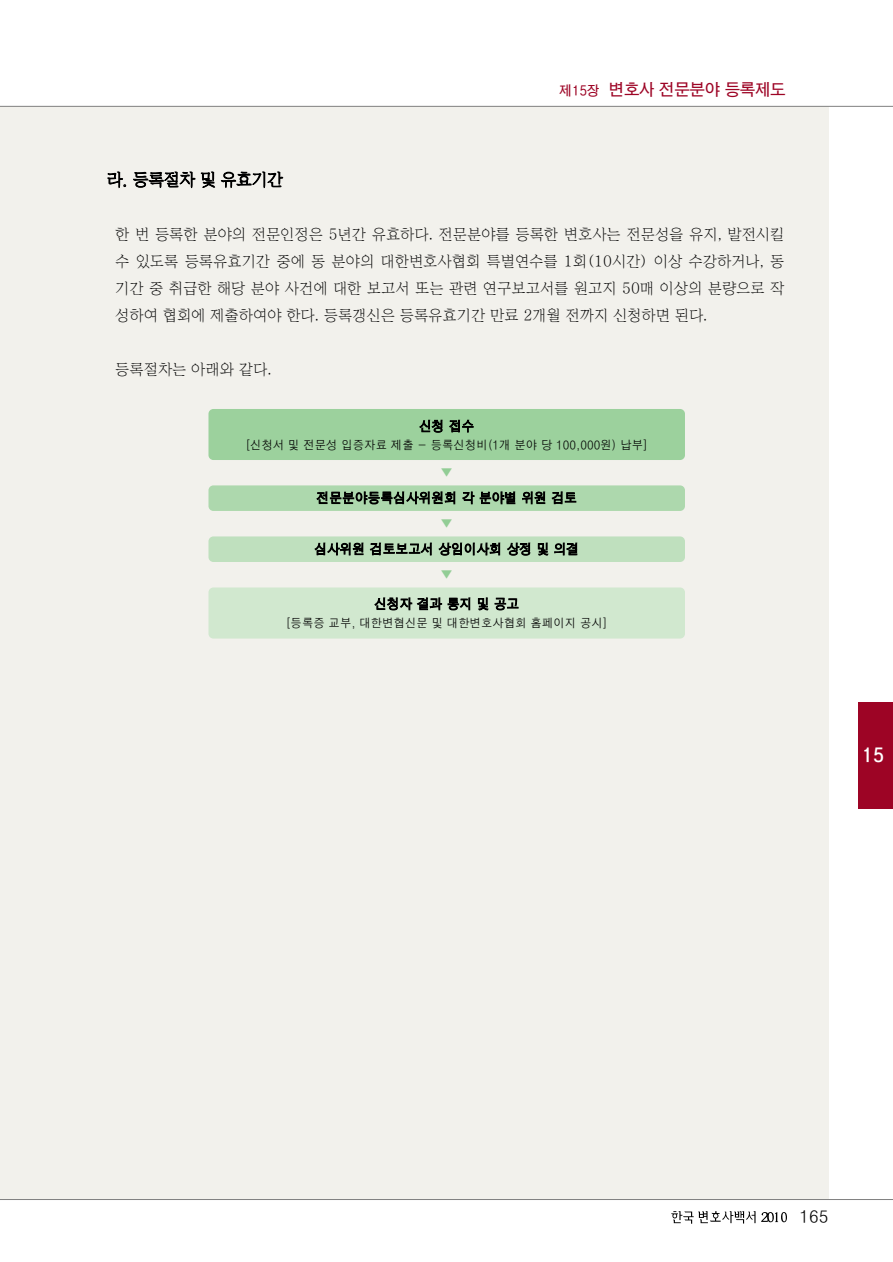
<style>
.page{position:relative;width:893px;height:1262px;background:#fff}
.page>*{position:absolute;margin:0;border:0;box-sizing:border-box;transform-origin:0 0}
.t1{font:700 18px "HY Te Go Thic";color:#fff}
.t2{font:700 16.5px "HY Go Thic";letter-spacing:-.03em;color:#9d0425;scale:.95 1}
.t3{font:16.5px "Y Sin";letter-spacing:-.01em;color:#000;scale:.95 1}
.t4{font:500 16.5px "HY Go Thic";color:#000}
.t5{font:15px/27px "Y Sin";color:#000;text-align:justify;scale:.95 1}
.t6{font:500 13.5px "HY Go Thic";letter-spacing:-.01em;color:#000;scale:.95 1}
.t7{font:500 13.5px "HY Go Thic";color:#92cd95}
.t8{font:500 12px "HY Go Thic";color:#000;scale:.95 1}
.s1{font-size:13.5px}
.s2{font-family:"HY Sin Myeong Jo";font-weight:500}
</style>
<div class="page">
<div style="left:0;top:106px;width:828px;height:1093px;background:#f2f1ec"></div>
<img style="left:671px;top:1211px;width:23px;height:13px">
<img style="left:698px;top:1211px;width:58px;height:13px">
<img style="left:761px;top:1212px;width:5px;height:10px">
<img style="left:766px;top:1212px;width:6px;height:11px">
<img style="left:772px;top:1212px;width:15px;height:11px">
<div style="left:208px;top:409px;width:477px;height:51px;background:#9cd19d;border-radius:5px"></div>
<div style="left:208px;top:485px;width:477px;height:26px;background:#add8ad;border-radius:5px"></div>
<div style="left:208px;top:536px;width:477px;height:26px;background:#bfe0be;border-radius:5px"></div>
<div style="left:208px;top:587px;width:477px;height:51px;background:#d1e8cf;border-radius:5px"></div>
<div style="left:858px;top:702px;width:34px;height:106px;background:#9d0425"></div>
<hr style="left:0;top:1199px;width:892px;height:1px;background:#808080">
<hr style="left:0;top:106px;width:892px;height:1px;background:#808080">
<p class="t2" style="left:559px;top:82px;width:240px"><span class="s1">제15장</span> 변호사 전문분야 등록제도</p>
<p class="t3" style="left:107px;top:172px;width:187px">라. 등록절차 및 유효기간</p>
<p class="t5" style="left:115px;top:222px;width:706px">한 번 등록한 분야의 전문인정은 <span class="s2">5</span>년간 유효하다<span class="s2">.</span> 전문분야를 등록한 변호사는 전문성을 유지<span class="s2">,</span> 발전시킬 수 있도록 등록유효기간 중에 동 분야의 대한변호사협회 특별연수를 <span class="s2">1</span>회<span class="s2">(10</span>시간<span class="s2">)</span> 이상 수강하거나<span class="s2">,</span> 동 기간 중 취급한 해당 분야 사건에 대한 보고서 또는 관련 연구보고서를 원고지 <span class="s2">50</span>매 이상의 분량으로 작 성하여 협회에 제출하여야 한다<span class="s2">.</span> 등록갱신은 등록유효기간 만료 <span class="s2">2</span>개월 전까지 신청하면 된다<span class="s2">.</span></p>
<p class="t5" style="left:115px;top:357px;width:166px">등록절차는 아래와 같다<span class="s2">.</span></p>
<p class="t6" style="left:419px;top:420px;width:60px">신청 접수</p>
<p class="t8" style="left:245px;top:440px;width:425px">[신청서 및 전문성 입증자료 제출 - 등록신청비(1개 분야 당 100,000원) 납부]</p>
<p class="t7" style="left:440px;top:467px;width:15px">▼</p>
<p class="t6" style="left:316px;top:492px;width:276px">전문분야등록심사위원회 각 분야별 위원 검토</p>
<p class="t6" style="left:314px;top:543px;width:280px">심사위원 검토보고서 상임이사회 상정 및 의결</p>
<p class="t7" style="left:440px;top:518px;width:15px">▼</p>
<p class="t7" style="left:440px;top:569px;width:15px">▼</p>
<p class="t6" style="left:374px;top:598px;width:154px">신청자 결과 통지 및 공고</p>
<p class="t8" style="left:286px;top:617px;width:340px">[등록증 교부, 대한변협신문 및 대한변호사협회 홈페이지 공시]</p>
<p class="t1" style="left:861px;top:747px;width:24px">15</p>
<p class="t4" style="left:799px;top:1209px;width:30px">165</p>
</div>
